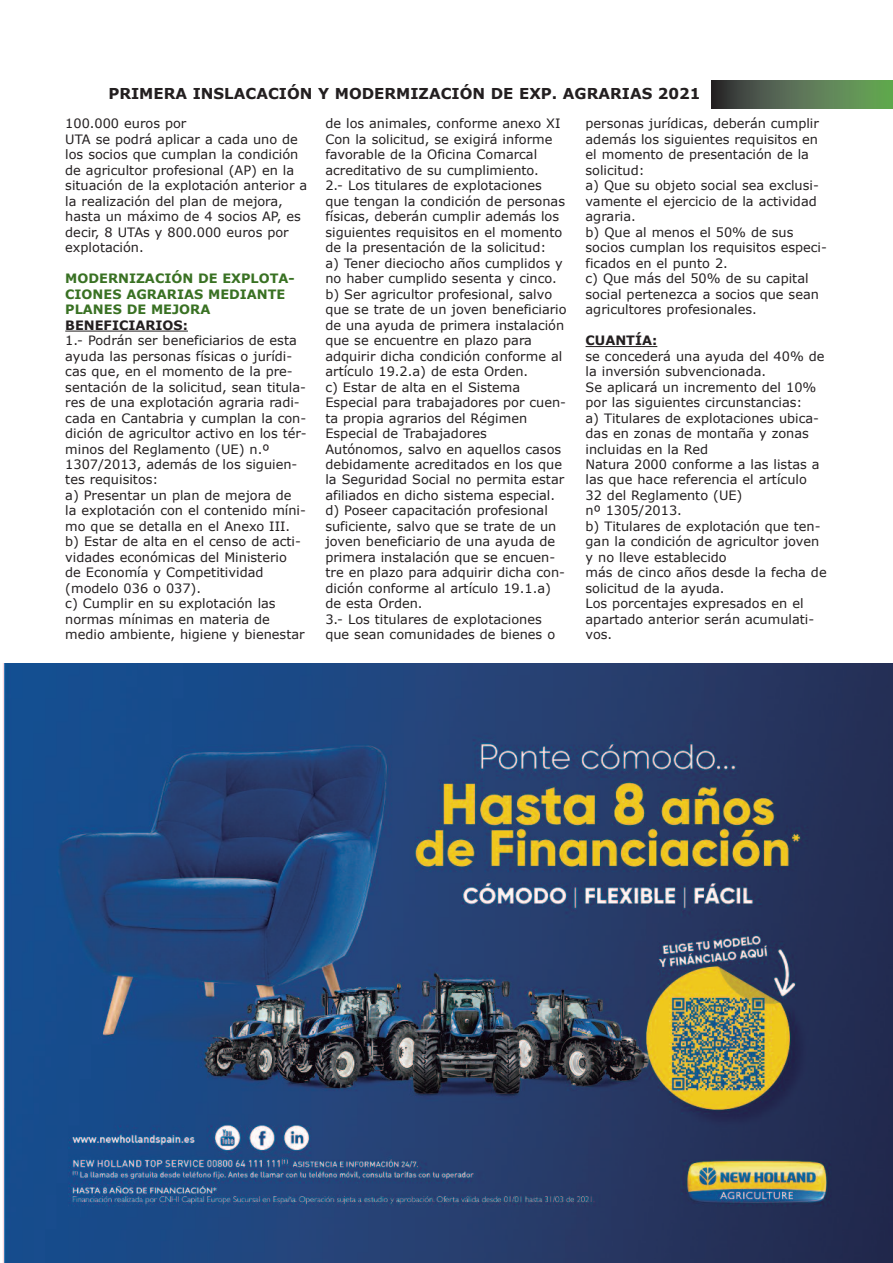
<style>
.page{position:relative;width:893px;height:1263px;background:#fff}
.page>*{position:absolute;margin:0;border:0;box-sizing:border-box;transform-origin:0 0}
.t1{font:700 15px "Verdana";color:#231f20}
.t2{font:12.9px/15.5px "Verdana";color:#231f20}
.t3{font:700 12.9px/15.5px "Verdana";color:#397123}
.t4{font:700 12.9px "Verdana";color:#231f20}
</style>
<div class="page">
<svg style="left:711px;top:81px;width:182px;height:27px;background:#54704e"></svg>
<img style="left:3px;top:663px;width:890px;height:600px">
<hr style="left:65px;top:331px;width:123px;height:1px;background:#231f20">
<hr style="left:586px;top:346px;width:71px;height:1px;background:#231f20">
<p class="t1" style="left:108px;top:83px;width:594px">PRIMERA INSLACACIÓN y MODERMIzACIÓN DE EXP. AGRARIAS 2021</p>
<p class="t2" style="left:65px;top:116px;width:244px">100.000 euros por<br>UTA se podrá aplicar a cada uno de los socios que cumplan la condición de agricultor profesional (AP) en la situación de la explotación anterior a la realización del plan de mejora, hasta un máximo de 4 socios AP, es decir, 8 UTAs y 800.000 euros por explotación.</p>
<p class="t3" style="left:65px;top:270px;width:231px">MODERNIzACIÓN DE EXPLOTA-<br>CIONES AGRARIAS MEDIANTE<br>PLANES DE MEJORA</p>
<p class="t4" style="left:65px;top:317px;width:124px">BENEfICIARIOS:</p>
<p class="t2" style="left:65px;top:332px;width:243px">1.- Podrán ser beneficiarios de esta ayuda las personas físicas o jurídi&shy;cas que, en el momento de la pre&shy;sentación de la solicitud, sean titula&shy;res de una explotación agraria radi&shy;cada en Cantabria y cumplan la con&shy;dición de agricultor activo en los tér&shy;minos del Reglamento (UE) n.º<br>1307/2013, además de los siguien&shy;tes requisitos:<br>a) Presentar un plan de mejora de<br>la explotación con el contenido míni&shy;mo que se detalla en el Anexo III. b) Estar de alta en el censo de acti&shy;vidades económicas del Ministerio<br>de Economía y Competitividad (modelo 036 o 037).<br>c) Cumplir en su explotación las normas mínimas en materia de medio ambiente, higiene y bienestar</p>
<p class="t2" style="left:325px;top:116px;width:243px">de los animales, conforme anexo XI Con la solicitud, se exigirá informe favorable de la Oficina Comarcal acreditativo de su cumplimiento.<br>2.- Los titulares de explotaciones que tengan la condición de personas físicas, deberán cumplir además los siguientes requisitos en el momento de la presentación de la solicitud:<br>a) Tener dieciocho años cumplidos y no haber cumplido sesenta y cinco. b) Ser agricultor profesional, salvo que se trate de un joven beneficiario de una ayuda de primera instalación que se encuentre en plazo para adquirir dicha condición conforme al artículo 19.2.a) de esta Orden.<br>c) Estar de alta en el Sistema Especial para trabajadores por cuen&shy;ta propia agrarios del Régimen Especial de Trabajadores Autónomos, salvo en aquellos casos debidamente acreditados en los que la Seguridad Social no permita estar afiliados en dicho sistema especial. d) Poseer capacitación profesional suficiente, salvo que se trate de un joven beneficiario de una ayuda de primera instalación que se encuen&shy;tre en plazo para adquirir dicha con&shy;dición conforme al artículo 19.1.a) de esta Orden.<br>3.- Los titulares de explotaciones que sean comunidades de bienes o</p>
<p class="t2" style="left:586px;top:116px;width:243px">personas jurídicas, deberán cumplir además los siguientes requisitos en el momento de presentación de la solicitud:<br>a) Que su objeto social sea exclusi&shy;vamente el ejercicio de la actividad agraria.<br>b) Que al menos el 50% de sus socios cumplan los requisitos especi&shy;ficados en el punto 2.<br>c) Que más del 50% de su capital social pertenezca a socios que sean agricultores profesionales.</p>
<p class="t4" style="left:586px;top:332px;width:73px">CUANTÍA:</p>
<p class="t2" style="left:586px;top:348px;width:243px">se concederá una ayuda del 40% de la inversión subvencionada.<br>Se aplicará un incremento del 10% por las siguientes circunstancias:<br>a) Titulares de explotaciones ubica&shy;das en zonas de montaña y zonas incluidas en la Red<br>Natura 2000 conforme a las listas a las que hace referencia el artículo<br>32 del Reglamento (UE)<br>nº 1305/2013.<br>b) Titulares de explotación que ten&shy;gan la condición de agricultor joven y no lleve establecido<br>más de cinco años desde la fecha de solicitud de la ayuda.<br>Los porcentajes expresados en el apartado anterior serán acumulati&shy;vos.</p>
</div>
